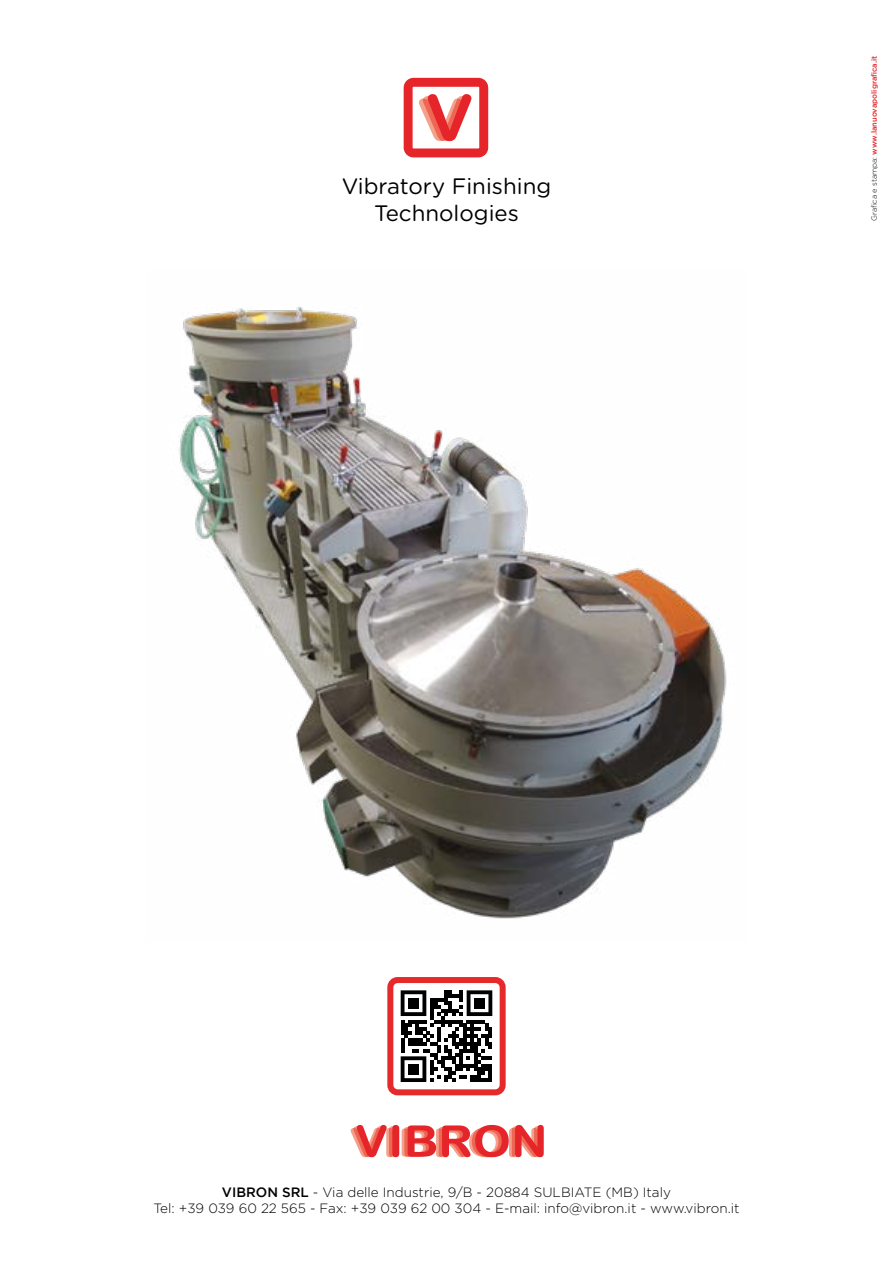
<style>
.page{position:relative;width:893px;height:1263px;background:#fff}
.page>*{position:absolute;margin:0;border:0;box-sizing:border-box;transform-origin:0 0}
.t1{font:22.35px/26.7px "Gotham Rounded";color:#000;text-align:center}
.t2{font:300 13.5px/16.2px "Gotham";color:#000;text-align:center}
.t3{font:500 7.5px "Gotham";color:#e52529}
.s1{font-weight:300;color:#000}
.s2{font-weight:500}
</style>
<div class="page">
<svg style="left:351px;top:1125px;width:193px;height:32px"></svg>
<svg style="left:404px;top:78px;width:84px;height:79px"></svg>
<img style="left:179px;top:307px;width:548px;height:612px">
<svg style="left:401px;top:990px;width:91px;height:92px"></svg>
<div style="left:408px;top:998px;width:11px;height:11px;background:#000"></div>
<div style="left:474px;top:998px;width:11px;height:11px;background:#000"></div>
<div style="left:408px;top:1064px;width:11px;height:11px;background:#000"></div>
<div style="left:387px;top:977px;width:119px;height:118px;border:6px solid #e6292b;border-radius:7px"></div>
<h1 class="t1" style="left:342px;top:172px;width:211px">Vibratory Finishing<br>Technologies</h1>
<p class="t3" style="left:870px;top:221px;width:167px;rotate:-90deg"><span class="s1">Grafica e stampa:</span> www.lanuovapoligrafica.it</p>
<p class="t2" style="left:153px;top:1184px;width:588px"><span class="s2">VIBRON SRL</span> - Via delle Industrie, 9/B - 20884 SULBIATE (MB) Italy<br>Tel: +39 039 60 22 565 - Fax: +39 039 62 00 304 - E-mail: info@vibron.it - www.vibron.it</p>
</div>
